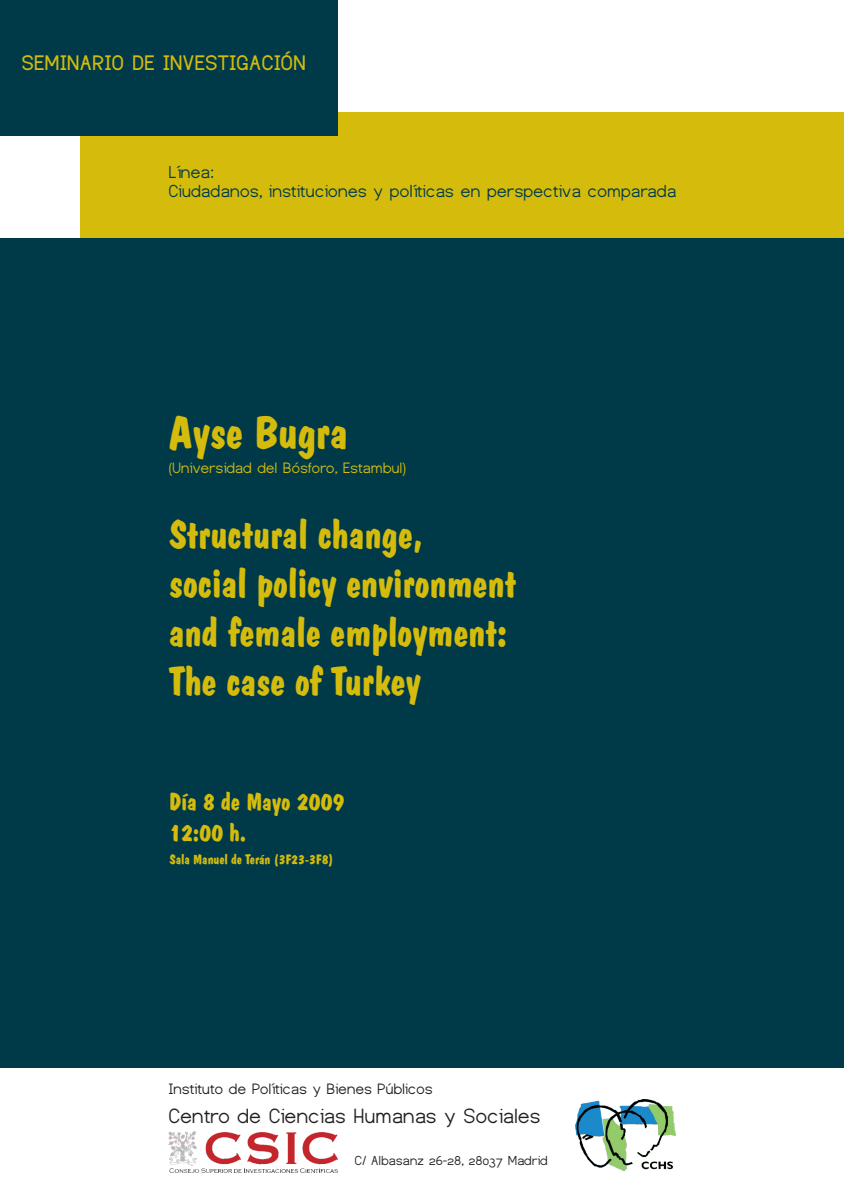
<style>
.page{position:relative;width:844px;height:1191px;background:#fff}
.page>*{position:absolute;margin:0;border:0;box-sizing:border-box;transform-origin:0 0}
.t1{font:46.02px "Dom Bold BT";color:#d5bc0c}
.t2{font:40.34px/48.9px "Dom Bold BT";color:#d5bc0c}
.t3{font:24.85px/30.1px "Dom Bold BT";color:#d5bc0c}
.t4{font:700 22.05px "Dustismo";color:#d5bc0c}
.t5{font:21.61px "Dustismo";color:#231f20}
.t6{font:18.2px/19px "Dustismo";color:#003a49}
.t7{font:15.75px "Dustismo";color:#231f20}
.t8{font:15.75px "Dustismo";color:#d5bc0c}
.t9{font:13.83px "Dom Bold BT";color:#d5bc0c}
.t10{font:13.74px "Dustismo";color:#231f20}
</style>
<div class="page">
<div style="left:81px;top:112px;width:762px;height:126px;background:#d5bc0c"></div>
<div style="left:0;top:0;width:337px;height:135px;background:#003a49"></div>
<div style="left:0;top:238px;width:843px;height:829px;background:#003a49"></div>
<img style="left:575px;top:1099px;width:100px;height:71px">
<img style="left:169px;top:1131px;width:168px;height:41px">
<p class="t4" style="left:22px;top:55px;width:286px">SEMINARIO DE INVESTIGACIÓN</p>
<p class="t6" style="left:169px;top:164px;width:509px">Línea:<br>Ciudadanos, instituciones y políticas en perspectiva comparada</p>
<p class="t1" style="left:169px;top:413px;width:180px">Ayse Bugra</p>
<p class="t8" style="left:169px;top:462px;width:239px">(Universidad del Bósforo, Estambul)</p>
<p class="t2" style="left:169px;top:513px;width:349px">Structural change,<br>social policy environment and female employment:<br>The case of Turkey</p>
<p class="t3" style="left:169px;top:789px;width:177px">Día 8 de Mayo 2009<br>12:00 h.</p>
<p class="t9" style="left:170px;top:854px;width:165px">Sala Manuel de Terán (3F23-3F8)</p>
<p class="t7" style="left:169px;top:1083px;width:266px">Instituto de Políticas y Bienes Públicos</p>
<p class="t5" style="left:169px;top:1108px;width:373px">Centro de Ciencias Humanas y Sociales</p>
<p class="t10" style="left:355px;top:1155px;width:194px">C/ Albasanz 26-28, 28037 Madrid</p>
</div>
